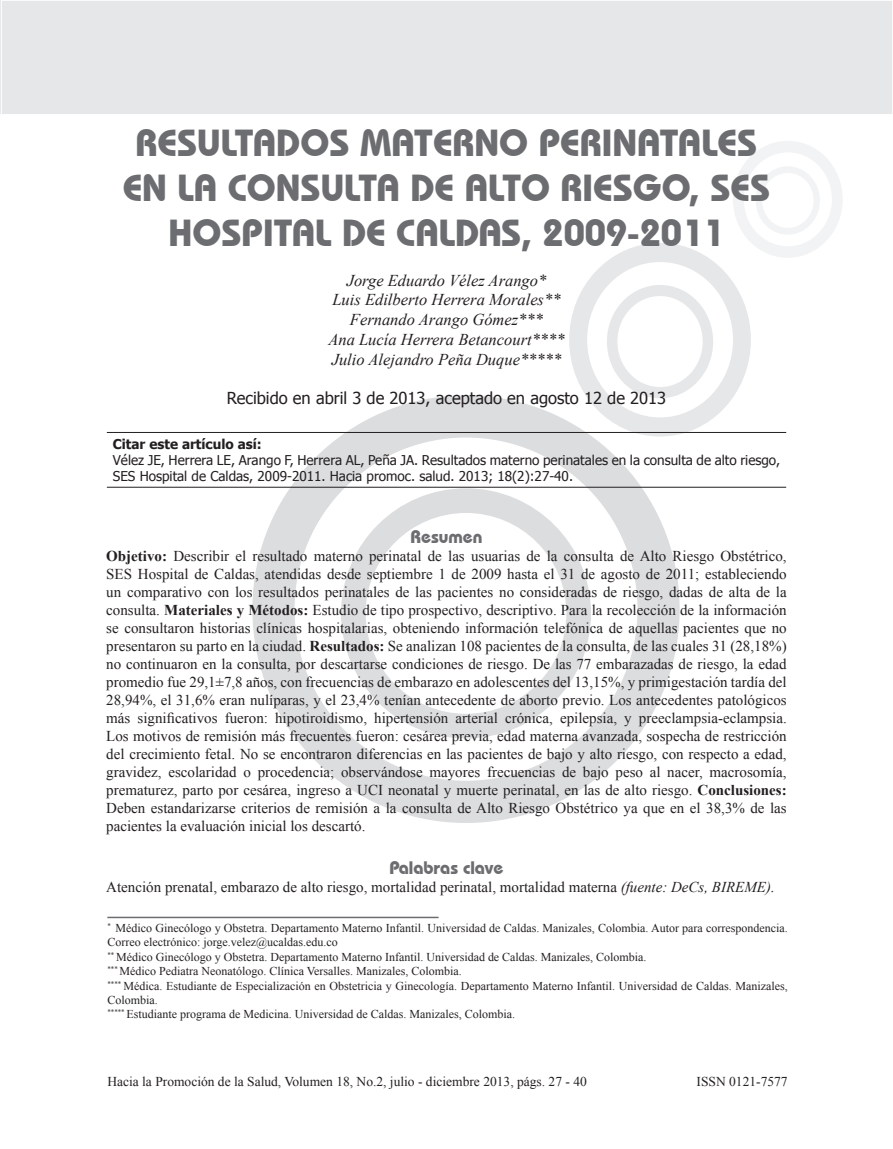
<style>
.page{position:relative;width:893px;height:1149px;background:#fff}
.page>*{position:absolute;margin:0;border:0;box-sizing:border-box;transform-origin:0 0}
.t1{font:700 37.5px/45px "Bauhaus IT Cby BT";color:#6c6d70;text-align:center}
.t2{font:700 18px "Bauhaus IT Cby BT";color:#6c6d70}
.t3{font:italic 16.5px/19.8px "Times New Roman";color:#231f20;text-align:center}
.t4{font:16.5px "Tahoma";color:#231f20}
.t5{font:15px/18px "Times New Roman";color:#231f20;text-align:justify}
.t6{font:13.5px/16.2px "Tahoma";color:#231f20}
.t7{font:13.5px "Times New Roman";color:#231f20}
.t8{font:700 13.5px "Tahoma";color:#231f20}
.t9{font:12px/14.4px "Times New Roman";color:#231f20}
.s1{font-weight:700}
.s2{font-style:italic}
</style>
<div class="page">
<div style="left:0;top:0;width:893px;height:113px;background:#e6e7e9"></div>
<div style="left:569px;top:243px;width:182px;height:193px;background:#e6e7e9;border-radius:50%"></div>
<div style="left:587px;top:262px;width:146px;height:155px;background:#fff;border-radius:50%"></div>
<div style="left:607px;top:285px;width:106px;height:113px;background:#e6e7e9;border-radius:50%"></div>
<div style="left:617px;top:296px;width:86px;height:91px;background:#fff;border-radius:50%"></div>
<div style="left:252px;top:395px;width:428px;height:427px;background:#dcdddf;border-radius:50%"></div>
<div style="left:295px;top:437px;width:342px;height:343px;background:#fff;border-radius:50%"></div>
<div style="left:341px;top:488px;width:250px;height:250px;background:#dcdddf;border-radius:50%"></div>
<div style="left:366px;top:513px;width:200px;height:200px;background:#fff;border-radius:50%"></div>
<div style="left:733px;top:141px;width:110px;height:117px;background:#f2f3f4;border-radius:50%"></div>
<div style="left:744px;top:152px;width:88px;height:94px;background:#fff;border-radius:50%"></div>
<div style="left:756px;top:166px;width:64px;height:69px;background:#f2f3f4;border-radius:50%"></div>
<div style="left:762px;top:173px;width:52px;height:55px;background:#fff;border-radius:50%"></div>
<hr style="left:107px;top:432px;width:679px;height:1px;background:#231f20">
<hr style="left:107px;top:486px;width:679px;height:1px;background:#231f20">
<hr style="left:107px;top:916px;width:332px;height:1px;background:#6c6d70">
<h1 class="t1" style="left:123px;top:120px;width:649px">RESULTADOS MATERNO PERINATALES<br>EN LA CONSULTA DE ALTO RIESGO, SES<br>HOSPITAL DE CALDAS, 2009-2011</h1>
<p class="t3" style="left:328px;top:270px;width:238px">Jorge Eduardo Vélez Arango*<br>Luis Edilberto Herrera Morales**<br>Fernando Arango Gómez***<br>Ana Lucía Herrera Betancourt****<br>Julio Alejandro Peña Duque*****</p>
<p class="t4" style="left:227px;top:387px;width:441px">Recibido en abril 3 de 2013, aceptado en agosto 12 de 2013</p>
<p class="t8" style="left:113px;top:434px;width:150px">Citar este artículo así:</p>
<p class="t6" style="left:113px;top:451px;width:669px">Vélez JE, Herrera LE, Arango F, Herrera AL, Peña JA. Resultados materno perinatales en la consulta de alto riesgo,<br>SES Hospital de Caldas, 2009-2011. Hacia promoc. salud. 2013; 18(2):27-40.</p>
<p class="t2" style="left:411px;top:525px;width:73px">Resumen</p>
<p class="t5" style="left:106px;top:546px;width:682px"><span class="s1">Objetivo:</span> Describir el resultado materno perinatal de las usuarias de la consulta de Alto Riesgo Obstétrico, SES Hospital de Caldas, atendidas desde septiembre 1 de 2009 hasta el 31 de agosto de 2011; estableciendo un comparativo con los resultados perinatales de las pacientes no consideradas de riesgo, dadas de alta de la consulta. <span class="s1">Materiales y Métodos:</span> Estudio de tipo prospectivo, descriptivo. Para la recolección de la información se consultaron historias clínicas hospitalarias, obteniendo información telefónica de aquellas pacientes que no presentaron su parto en la ciudad. <span class="s1">Resultados:</span> Se analizan 108 pacientes de la consulta, de las cuales 31 (28,18%) no continuaron en la consulta, por descartarse condiciones de riesgo. De las 77 embarazadas de riesgo, la edad promedio fue 29,1±7,8 años, con frecuencias de embarazo en adolescentes del 13,15%, y primigestación tardía del 28,94%, el 31,6% eran nulíparas, y el 23,4% tenían antecedente de aborto previo. Los antecedentes patológicos más significativos fueron: hipotiroidismo, hipertensión arterial crónica, epilepsia, y preeclampsia-eclampsia.<br>Los motivos de remisión más frecuentes fueron: cesárea previa, edad materna avanzada, sospecha de restricción del crecimiento fetal. No se encontraron diferencias en las pacientes de bajo y alto riesgo, con respecto a edad, gravidez, escolaridad o procedencia; observándose mayores frecuencias de bajo peso al nacer, macrosomía, prematurez, parto por cesárea, ingreso a UCI neonatal y muerte perinatal, en las de alto riesgo. <span class="s1">Conclusiones:<br></span>Deben estandarizarse criterios de remisión a la consulta de Alto Riesgo Obstétrico ya que en el 38,3% de las pacientes la evaluación inicial los descartó.</p>
<p class="t2" style="left:389px;top:856px;width:116px">Palabras clave</p>
<p class="t5" style="left:106px;top:877px;width:670px">Atención prenatal, embarazo de alto riesgo, mortalidad perinatal, mortalidad materna <span class="s2">(fuente: DeCs, BIREME).</span></p>
<p class="t9" style="left:107px;top:920px;width:682px"><sup>*</sup> Médico Ginecólogo y Obstetra. Departamento Materno Infantil. Universidad de Caldas. Manizales, Colombia. Autor para correspondencia.<br>Correo electrónico: jorge.velez@ucaldas.edu.co<br><sup>**</sup> Médico Ginecólogo y Obstetra. Departamento Materno Infantil. Universidad de Caldas. Manizales, Colombia.<br><sup>***</sup> Médico Pediatra Neonatólogo. Clínica Versalles. Manizales, Colombia.<br><sup>****</sup> Médica. Estudiante de Especialización en Obstetricia y Ginecología. Departamento Materno Infantil. Universidad de Caldas. Manizales, Colombia.<br><sup>*****</sup> Estudiante programa de Medicina. Universidad de Caldas. Manizales, Colombia.</p>
<p class="t7" style="left:107px;top:1071px;width:481px">Hacia la Promoción de la Salud, Volumen 18, No.2, julio - diciembre 2013, págs. 27 - 40</p>
<p class="t7" style="left:697px;top:1071px;width:93px">ISSN 0121-7577</p>
</div>
